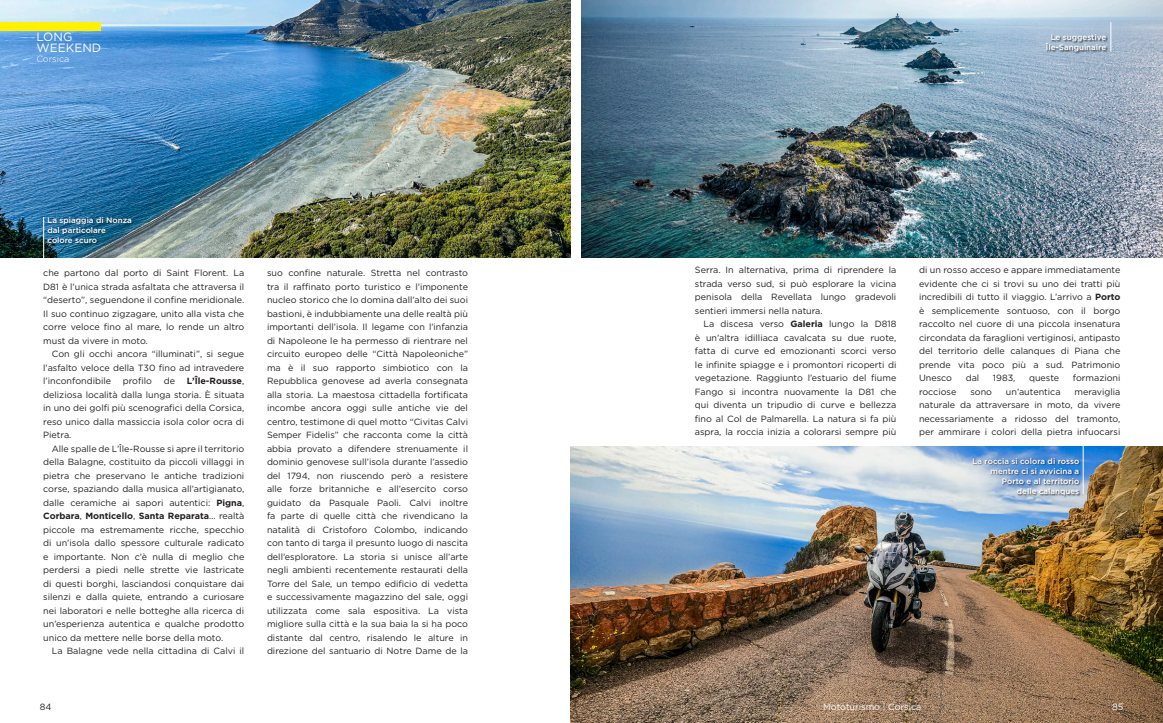
<style>
.page{position:relative;width:1163px;height:723px;background:#fff}
.page>*{position:absolute;margin:0;border:0;box-sizing:border-box;transform-origin:0 0}
.t1{font:12px "Gotham";color:#fff}
.MT_Body{font:9px/13.5px "Gotham";color:#231f20;text-align:justify}
.t2{font:9px "Gotham";color:#fff}
.t3{font:300 9px "Gotham";color:#fff}
.MT_Body-2{font:500 8px/10px "Gotham";color:#fff;text-align:right}
.s1{font-weight:700}
</style>
<div class="page">
<img style="left:570px;top:446px;width:592px;height:277px">
<img style="left:581px;top:0;width:581px;height:258px">
<hr style="left:1110px;top:22px;width:1px;height:30px;background:#fff">
<div style="left:1045px;top:35px;width:62px;height:19px;background:#231f20;opacity:.75"></div>
<hr style="left:1082px;top:446px;width:1px;height:48px;background:#fff">
<div style="left:972px;top:458px;width:108px;height:40px;background:#231f20;opacity:.75"></div>
<img style="left:0;top:0;width:570px;height:258px">
<div style="left:0;top:22px;width:100px;height:8px;background:#fff101"></div>
<hr style="left:43px;top:217px;width:1px;height:42px;background:#fff">
<div style="left:48px;top:216px;width:85px;height:29px;background:#231f20;opacity:.75"></div>
<p class="t1" style="left:36px;top:30px;width:38px">LONG</p>
<p class="t1" style="left:36px;top:40px;width:66px">WEEKEND</p>
<p class="t3" style="left:36px;top:53px;width:34px">Corsica</p>
<p class="MT_Body-2" style="left:1050px;top:32px;width:57px">Le suggestive</p>
<p class="MT_Body-2" style="left:1045px;top:42px;width:62px">Île-Sanguinaire</p>
<p class="MT_Body-2" style="left:48px;top:215px;width:86px;text-align:left">La spiaggia di Nonza dal particolare</p>
<p class="MT_Body-2" style="left:48px;top:235px;width:51px">colore scuro</p>
<p class="MT_Body" style="left:43px;top:266px;width:202px">che partono dal porto di Saint Florent. La D81 è l’unica strada asfaltata che attraversa il “deserto”, seguendone il confine meridionale.<br>Il suo continuo zigzagare, unito alla vista che corre veloce fino al mare, lo rende un altro must da vivere in moto.</p>
<p class="MT_Body" style="left:43px;top:347px;width:202px;text-indent:9px">Con gli occhi ancora “illuminati”, si segue l’asfalto veloce della T30 fino ad intravedere l’inconfondibile</p>
<p class="MT_Body" style="left:43px;top:374px;width:202px;text-indent:144px"><span class="s1">L’Île-Rousse</span>, deliziosa località dalla lunga storia. È situata in uno dei golfi più scenografici della Corsica, reso unico dalla massiccia isola color ocra di Pietra.</p>
<p class="MT_Body" style="left:43px;top:442px;width:202px;text-indent:9px">Alle spalle de L’Île-Rousse si apre il territorio della Balagne, costituito da piccoli villaggi in pietra che preservano le antiche tradizioni corse, spaziando dalla musica all’artigianato, dalle ceramiche ai sapori autentici: <span class="s1">Pigna</span>, <span class="s1">Corbara</span>, <span class="s1">Monticello</span>, <span class="s1">Santa Reparata</span>… realtà piccole ma estremamente ricche, specchio di un’isola dallo spessore culturale radicato e importante. Non c’è nulla di meglio che perdersi a piedi nelle strette vie lastricate di questi borghi, lasciandosi conquistare dai silenzi e dalla quiete, entrando a curiosare nei laboratori e nelle botteghe alla ricerca di un’esperienza autentica e qualche prodotto unico da mettere nelle borse della moto.</p>
<p class="MT_Body" style="left:52px;top:644px;width:194px">La Balagne vede nella cittadina di Calvi il</p>
<p class="MT_Body" style="left:123px;top:374px;width:31px">profilo</p>
<p class="MT_Body" style="left:164px;top:374px;width:13px">de</p>
<p class="MT_Body" style="left:267px;top:266px;width:202px">suo confine naturale. Stretta nel contrasto tra il raffinato porto turistico e l’imponente nucleo storico che lo domina dall’alto dei suoi bastioni, è indubbiamente una delle realtà più importanti dell’isola. Il legame con l’infanzia di Napoleone le ha permesso di rientrare nel circuito europeo delle “Città Napoleoniche” ma è il suo rapporto simbiotico con la Repubblica genovese ad averla consegnata alla storia. La maestosa cittadella fortificata incombe ancora oggi sulle antiche vie del centro, testimone di quel motto “Civitas Calvi Semper Fidelis” che racconta come la città abbia provato a difendere strenuamente il dominio genovese sull’isola durante l’assedio del 1794, non riuscendo però a resistere alle forze britanniche e all’esercito corso guidato da Pasquale Paoli. Calvi inoltre fa parte di quelle città che rivendicano la natalità di Cristoforo Colombo, indicando con tanto di targa il presunto luogo di nascita dell’esploratore. La storia si unisce all’arte negli ambienti recentemente restaurati della Torre del Sale, un tempo edificio di vedetta e successivamente magazzino del sale, oggi utilizzata come sala espositiva. La vista migliore sulla città e la sua baia la si ha poco distante dal centro, risalendo le alture in direzione del santuario di Notre Dame de la</p>
<p class="MT_Body" style="left:694px;top:263px;width:203px">Serra. In alternativa, prima di riprendere la strada verso sud, si può esplorare la vicina penisola della Revellata lungo gradevoli sentieri immersi nella natura.</p>
<p class="MT_Body" style="left:694px;top:317px;width:203px;text-indent:9px">La discesa verso <span class="s1">Galeria</span> lungo la D818 è un’altra idilliaca cavalcata su due ruote, fatta di curve ed emozionanti scorci verso le infinite spiagge e i promontori ricoperti di vegetazione. Raggiunto l’estuario del fiume Fango si incontra nuovamente la D81 che qui diventa un tripudio di curve e bellezza fino al Col de Palmarella. La natura si fa più aspra, la roccia inizia a colorarsi sempre più</p>
<p class="MT_Body" style="left:918px;top:263px;width:203px">di un rosso acceso e appare immediatamente evidente che ci si trovi su uno dei tratti più incredibili di tutto il viaggio. L’arrivo a <span class="s1">Porto </span>è semplicemente sontuoso, con il borgo raccolto nel cuore di una piccola insenatura circondata da faraglioni vertiginosi, antipasto del territorio delle calanques di Piana che prende vita poco più a sud. Patrimonio Unesco</p>
<p class="MT_Body" style="left:965px;top:371px;width:15px">dal</p>
<p class="MT_Body" style="left:992px;top:371px;width:24px">1983,</p>
<p class="MT_Body" style="left:1028px;top:371px;width:32px">queste</p>
<p class="MT_Body" style="left:1072px;top:371px;width:49px">formazioni</p>
<p class="MT_Body" style="left:918px;top:385px;width:203px;text-indent:155px">meraviglia naturale da attraversare in moto, da vivere necessariamente a ridosso del tramonto, per ammirare i colori della pietra infuocarsi</p>
<p class="MT_Body" style="left:918px;top:385px;width:39px">rocciose</p>
<p class="MT_Body" style="left:970px;top:385px;width:23px">sono</p>
<p class="MT_Body" style="left:1005px;top:385px;width:56px">un’autentica</p>
<p class="MT_Body-2" style="left:972px;top:456px;width:108px">La roccia si colora di rosso mentre ci si avvicina a</p>
<p class="MT_Body-2" style="left:1001px;top:476px;width:79px">Porto e al territorio</p>
<p class="MT_Body-2" style="left:1016px;top:486px;width:64px">delle calanques</p>
<p class="MT_Body" style="left:40px;top:700px;width:13px">84</p>
<p class="t2" style="left:822px;top:701px;width:100px">Mototurismo | Corsica</p>
<p class="t2" style="left:1111px;top:701px;width:13px">85</p>
</div>
